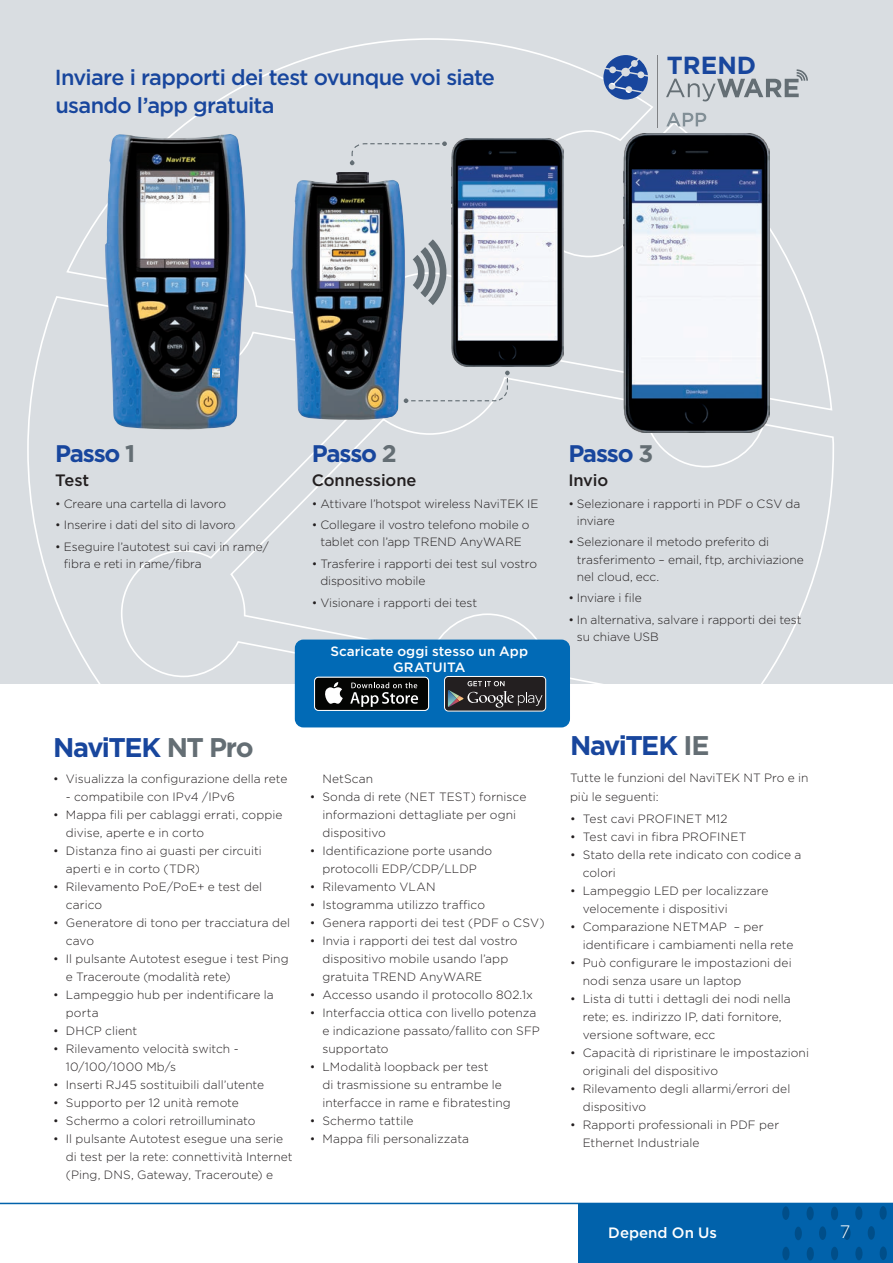
<style>
.page{position:relative;width:893px;height:1263px;background:#fff}
.page>*{position:absolute;margin:0;border:0;box-sizing:border-box;transform-origin:0 0}
.t1{font:700 27px "Gotham";letter-spacing:-.055em;color:#18469d}
.t2{font:700 24.75px "Gotham";color:#18469d}
.t3{font:700 24px "Gotham";letter-spacing:-.05em;color:#18469d}
.t4{font:500 21.75px/28px "Gotham";letter-spacing:-.03em;color:#18469d}
.t5{font:300 18px "Gotham";color:#fff}
.t6{font:500 16.5px "Gotham";letter-spacing:-.005em;color:#231f20}
.t7{font:500 15px "Gotham";color:#fff}
.t8{font:500 13.5px/16.2px "Gotham";letter-spacing:.005em;color:#fff;text-align:center}
.t9{font:300 12px/18px "Gotham";color:#231f20}
.s1{color:#646e74}
</style>
<div class="page">
<div style="left:0;top:0;width:893px;height:683px;background:#d9dde1"></div>
<svg style="left:26px;top:38px;width:809px;height:690px"></svg>
<div style="left:295px;top:639px;width:275px;height:88px;background:#016ab6;border-radius:9px"></div>
<svg style="left:314px;top:677px;width:115px;height:34px;background:#333433"></svg>
<div style="left:314px;top:677px;width:115px;height:34px;border:1px solid #fff;border-radius:4px"></div>
<svg style="left:444px;top:676px;width:102px;height:35px;background:#3c3a3b"></svg>
<div style="left:444px;top:676px;width:102px;height:35px;border:1px solid #fff;border-radius:4px"></div>
<img style="left:105px;top:134px;width:141px;height:295px">
<svg style="left:413px;top:239px;width:38px;height:66px"></svg>
<img style="left:336px;top:173px;width:33px;height:7px">
<img style="left:291px;top:180px;width:114px;height:240px">
<svg style="left:404px;top:371px;width:106px;height:32px"></svg>
<svg style="left:350px;top:141px;width:97px;height:24px"></svg>
<img style="left:624px;top:134px;width:146px;height:298px">
<svg style="left:213px;top:368px;width:7px;height:10px"></svg>
<img style="left:452px;top:138px;width:112px;height:228px">
<svg style="left:603px;top:55px;width:45px;height:45px"></svg>
<hr style="left:657px;top:55px;width:1px;height:73px;background:#808285">
<svg style="left:666px;top:69px;width:142px;height:32px"></svg>
<svg style="left:666px;top:113px;width:40px;height:13px"></svg>
<div style="left:578px;top:1203px;width:315px;height:60px;background:#0162ab"></div>
<div style="left:782px;top:1247px;width:7px;height:13px;background:#004e89;border-radius:50%"></div>
<div style="left:782px;top:1206px;width:7px;height:14px;background:#004e89;border-radius:50%"></div>
<div style="left:795px;top:1226px;width:7px;height:14px;background:#004e89;border-radius:50%"></div>
<div style="left:807px;top:1247px;width:7px;height:13px;background:#004e89;border-radius:50%"></div>
<div style="left:819px;top:1226px;width:7px;height:14px;background:#004e89;border-radius:50%"></div>
<div style="left:831px;top:1247px;width:7px;height:13px;background:#004e89;border-radius:50%"></div>
<div style="left:843px;top:1226px;width:8px;height:14px;background:#004e89;border-radius:50%"></div>
<div style="left:855px;top:1247px;width:7px;height:13px;background:#004e89;border-radius:50%"></div>
<div style="left:807px;top:1206px;width:7px;height:14px;background:#004e89;border-radius:50%"></div>
<div style="left:831px;top:1206px;width:7px;height:14px;background:#004e89;border-radius:50%"></div>
<div style="left:855px;top:1206px;width:7px;height:14px;background:#004e89;border-radius:50%"></div>
<div style="left:868px;top:1226px;width:7px;height:14px;background:#004e89;border-radius:50%"></div>
<div style="left:880px;top:1246px;width:7px;height:14px;background:#004e89;border-radius:50%"></div>
<div style="left:879px;top:1206px;width:8px;height:14px;background:#004e89;border-radius:50%"></div>
<hr style="left:0;top:1203px;width:893px;height:1px;background:#0162ab">
<h3 class="t4" style="left:55px;top:63px;width:442px">Inviare i rapporti dei test ovunque voi siate usando l’app gratuita</h3>
<h2 class="t2" style="left:667px;top:49px;width:91px">TREND</h2>
<h3 class="t3" style="left:55px;top:438px;width:82px">Passo <span class="s1">1</span></h3>
<h3 class="t6" style="left:55px;top:469px;width:36px">Test</h3>
<p class="t9" style="left:55px;top:494px;width:172px">• Creare una cartella di lavoro</p>
<p class="t9" style="left:55px;top:516px;width:182px">• Inserire i dati del sito di lavoro</p>
<p class="t9" style="left:64px;top:537px;width:206px;line-height:17.2px;text-indent:-9px">• Eseguire l’autotest sui cavi in rame/ fibra e reti in rame/fibra</p>
<h3 class="t3" style="left:312px;top:438px;width:86px">Passo <span class="s1">2</span></h3>
<h3 class="t6" style="left:312px;top:469px;width:106px">Connessione</h3>
<p class="t9" style="left:312px;top:494px;width:228px">• Attivare l’hotspot wireless NaviTEK IE</p>
<p class="t9" style="left:312px;top:516px;width:219px;line-height:17.2px;text-align:center">• Collegare il vostro telefono mobile o tablet con l’app TREND AnyWARE</p>
<p class="t9" style="left:320px;top:555px;width:218px;line-height:17.2px;text-indent:-9px">• Trasferire i rapporti dei test sul vostro dispositivo mobile</p>
<p class="t9" style="left:312px;top:593px;width:167px">• Visionare i rapporti dei test</p>
<p class="t8" style="left:330px;top:643px;width:199px">Scaricate oggi stesso un App<br>GRATUITA</p>
<h1 class="t1" style="left:53px;top:729px;width:202px">NaviTEK <span class="s1">NT Pro</span></h1>
<p class="t9" style="left:53px;top:769px;width:236px">• Visualizza la configurazione della rete</p>
<p class="t9" style="left:66px;top:787px;width:171px">- compatibile con IPv4 /IPv6</p>
<p class="t9" style="left:66px;top:805px;width:218px;text-indent:-13px">• Mappa fili per cablaggi errati, coppie divise, aperte e in corto</p>
<p class="t9" style="left:66px;top:841px;width:197px;text-indent:-13px">• Distanza fino ai guasti per circuiti aperti e in corto (TDR)</p>
<p class="t9" style="left:66px;top:877px;width:198px;text-indent:-13px">• Rilevamento PoE/PoE+ e test del carico</p>
<p class="t9" style="left:66px;top:913px;width:226px;text-indent:-13px">• Generatore di tono per tracciatura del cavo</p>
<p class="t9" style="left:66px;top:949px;width:224px;text-indent:-13px">• Il pulsante Autotest esegue i test Ping e Traceroute (modalità rete)</p>
<p class="t9" style="left:66px;top:985px;width:209px;text-indent:-13px">• Lampeggio hub per indentificare la porta</p>
<p class="t9" style="left:53px;top:1021px;width:86px">• DHCP client</p>
<p class="t9" style="left:66px;top:1039px;width:174px;text-indent:-13px">• Rilevamento velocità switch -<br>10/100/1000 Mb/s</p>
<p class="t9" style="left:53px;top:1075px;width:213px">• Inserti RJ45 sostituibili dall’utente</p>
<p class="t9" style="left:53px;top:1093px;width:187px">• Supporto per 12 unità remote</p>
<p class="t9" style="left:53px;top:1111px;width:204px">• Schermo a colori retroilluminato</p>
<p class="t9" style="left:66px;top:1129px;width:228px;text-indent:-13px">• Il pulsante Autotest esegue una serie di test per la rete: connettività Internet (Ping, DNS, Gateway, Traceroute) e</p>
<p class="t9" style="left:322px;top:769px;width:52px">NetScan</p>
<p class="t9" style="left:322px;top:787px;width:205px;text-indent:-13px">• Sonda di rete (NET TEST) fornisce informazioni dettagliate per ogni dispositivo</p>
<p class="t9" style="left:310px;top:841px;width:184px;text-align:center">• Identificazione porte usando protocolli EDP/CDP/LLDP</p>
<p class="t9" style="left:310px;top:877px;width:127px">• Rilevamento VLAN</p>
<p class="t9" style="left:310px;top:895px;width:177px">• Istogramma utilizzo traffico</p>
<p class="t9" style="left:310px;top:913px;width:237px">• Genera rapporti dei test (PDF o CSV)</p>
<p class="t9" style="left:322px;top:931px;width:196px;text-indent:-13px">• Invia i rapporti dei test dal vostro dispositivo mobile usando l’app gratuita TREND AnyWARE</p>
<p class="t9" style="left:310px;top:985px;width:225px">• Accesso usando il protocollo 802.1x</p>
<p class="t9" style="left:322px;top:1003px;width:219px;text-indent:-13px">• Interfaccia ottica con livello potenza e indicazione passato/fallito con SFP supportato</p>
<p class="t9" style="left:322px;top:1057px;width:190px;text-indent:-13px">• LModalità loopback per test<br>di trasmissione su entrambe le interfacce in rame e fibratesting</p>
<p class="t9" style="left:310px;top:1111px;width:105px">• Schermo tattile</p>
<p class="t9" style="left:310px;top:1129px;width:161px">• Mappa fili personalizzata</p>
<h3 class="t3" style="left:568px;top:438px;width:86px">Passo <span class="s1">3</span></h3>
<h3 class="t6" style="left:568px;top:469px;width:41px">Invio</h3>
<p class="t9" style="left:577px;top:494px;width:225px;line-height:17.2px;text-indent:-9px">• Selezionare i rapporti in PDF o CSV da inviare</p>
<p class="t9" style="left:577px;top:533px;width:228px;line-height:17.2px;text-indent:-9px">• Selezionare il metodo preferito di trasferimento – email, ftp, archiviazione nel cloud, ecc.</p>
<p class="t9" style="left:568px;top:589px;width:75px">• Inviare i file</p>
<p class="t9" style="left:577px;top:611px;width:226px;line-height:17.2px;text-indent:-9px">• In alternativa, salvare i rapporti dei test su chiave USB</p>
<h1 class="t1" style="left:570px;top:727px;width:141px">NaviTEK <span class="s1">IE</span></h1>
<p class="t9" style="left:570px;top:768px;width:240px;line-height:18.8px">Tutte le funzioni del NaviTEK NT Pro e in più le seguenti:</p>
<p class="t9" style="left:570px;top:810px;width:159px">• Test cavi PROFINET M12</p>
<p class="t9" style="left:570px;top:828px;width:178px">• Test cavi in fibra PROFINET</p>
<p class="t9" style="left:583px;top:846px;width:220px;text-indent:-13px">• Stato della rete indicato con codice a colori</p>
<p class="t9" style="left:583px;top:882px;width:187px;text-indent:-13px">• Lampeggio LED per localizzare velocemente i dispositivi</p>
<p class="t9" style="left:583px;top:918px;width:212px;text-indent:-13px">• Comparazione NETMAP – per identificare i cambiamenti nella rete</p>
<p class="t9" style="left:583px;top:954px;width:210px;text-indent:-13px">• Può configurare le impostazioni dei nodi senza usare un laptop</p>
<p class="t9" style="left:583px;top:990px;width:210px;text-indent:-13px">• Lista di tutti i dettagli dei nodi nella rete; es. indirizzo IP, dati fornitore, versione software, ecc</p>
<p class="t9" style="left:583px;top:1044px;width:228px;text-indent:-13px">• Capacità di ripristinare le impostazioni originali del dispositivo</p>
<p class="t9" style="left:583px;top:1080px;width:209px;text-indent:-13px">• Rilevamento degli allarmi/errori del dispositivo</p>
<p class="t9" style="left:583px;top:1116px;width:198px;text-indent:-13px">• Rapporti professionali in PDF per<br>Ethernet Industriale</p>
<p class="t7" style="left:608px;top:1222px;width:110px">Depend On Us</p>
<h3 class="t5" style="left:840px;top:1220px;width:12px">7</h3>
</div>
